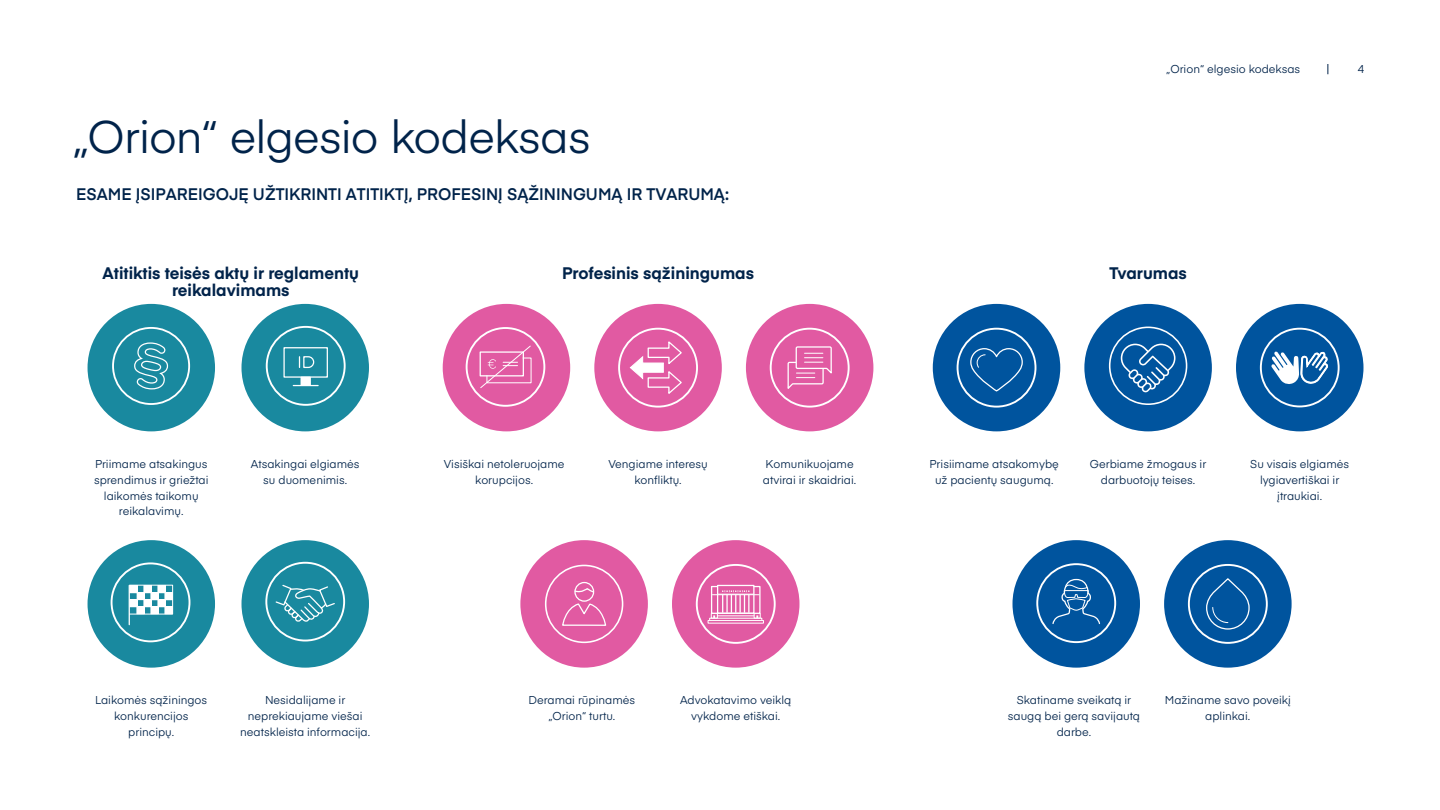
<style>
.page{position:relative;width:1440px;height:810px;background:#fff}
.page>*{position:absolute;margin:0;border:0;box-sizing:border-box;transform-origin:0 0}
.t1{font:45px "Eina 03";letter-spacing:-.02em;color:#00234a}
.t2{font:700 16.5px/16.5px "Eina 03";color:#00234a;text-align:center}
.t3{font:600 16.5px "Eina 03";color:#00234a}
.t4{font:11.25px/15.8px "Eina 03";color:#00234a;text-align:center}
</style>
<div class="page">
<div style="left:88px;top:304px;width:127px;height:127px;background:#19899f;border-radius:50%"></div>
<div style="left:112px;top:327px;width:78px;height:78px;border:2px solid #fff;border-radius:50%"></div>
<svg style="left:134px;top:342px;width:35px;height:48px"></svg>
<div style="left:242px;top:304px;width:127px;height:127px;background:#19899f;border-radius:50%"></div>
<div style="left:266px;top:326px;width:80px;height:80px;border:2px solid #fff;border-radius:50%"></div>
<div style="left:283px;top:347px;width:45px;height:31px;border:1px solid #fff"></div>
<div style="left:301px;top:377px;width:9px;height:8px;background:#fff"></div>
<div style="left:301px;top:377px;width:10px;height:9px;border:1px solid #fff"></div>
<svg style="left:293px;top:385px;width:25px;height:1px"></svg>
<svg style="left:299px;top:356px;width:16px;height:13px"></svg>
<div style="left:443px;top:304px;width:127px;height:127px;background:#e15aa2;border-radius:50%"></div>
<div style="left:466px;top:327px;width:79px;height:80px;border:2px solid #fff;border-radius:50%"></div>
<svg style="left:480px;top:345px;width:52px;height:43px"></svg>
<div style="left:933px;top:304px;width:127px;height:127px;background:#00549e;border-radius:50%"></div>
<div style="left:957px;top:328px;width:79px;height:80px;border:2px solid #fff;border-radius:50%"></div>
<svg style="left:970px;top:348px;width:53px;height:44px"></svg>
<div style="left:594px;top:304px;width:128px;height:127px;background:#e15aa2;border-radius:50%"></div>
<div style="left:618px;top:328px;width:80px;height:80px;border:2px solid #fff;border-radius:50%"></div>
<svg style="left:629px;top:339px;width:53px;height:57px"></svg>
<div style="left:1084px;top:304px;width:128px;height:127px;background:#00549e;border-radius:50%"></div>
<svg style="left:1109px;top:327px;width:78px;height:78px"></svg>
<div style="left:746px;top:304px;width:127px;height:127px;background:#e15aa2;border-radius:50%"></div>
<div style="left:770px;top:328px;width:80px;height:80px;border:2px solid #fff;border-radius:50%"></div>
<svg style="left:787px;top:346px;width:45px;height:43px"></svg>
<div style="left:1236px;top:304px;width:128px;height:127px;background:#00549e;border-radius:50%"></div>
<div style="left:1260px;top:328px;width:80px;height:79px;border:2px solid #fff;border-radius:50%"></div>
<svg style="left:1271px;top:351px;width:58px;height:56px"></svg>
<div style="left:88px;top:540px;width:127px;height:128px;background:#19899f;border-radius:50%"></div>
<div style="left:111px;top:562px;width:79px;height:80px;border:2px solid #fff;border-radius:50%"></div>
<div style="left:129px;top:585px;width:44px;height:29px;border:1px solid #fff"></div>
<div style="left:130px;top:600px;width:7px;height:7px;background:#fff"></div>
<div style="left:130px;top:599px;width:7px;height:8px;border:1px solid #fff"></div>
<div style="left:130px;top:586px;width:7px;height:7px;background:#fff"></div>
<div style="left:130px;top:585px;width:7px;height:8px;border:1px solid #fff"></div>
<div style="left:137px;top:607px;width:7px;height:7px;background:#fff"></div>
<div style="left:137px;top:606px;width:7px;height:8px;border:1px solid #fff"></div>
<div style="left:137px;top:593px;width:7px;height:7px;background:#fff"></div>
<div style="left:137px;top:592px;width:7px;height:8px;border:1px solid #fff"></div>
<div style="left:144px;top:600px;width:7px;height:7px;background:#fff"></div>
<div style="left:144px;top:599px;width:7px;height:8px;border:1px solid #fff"></div>
<div style="left:144px;top:586px;width:7px;height:7px;background:#fff"></div>
<div style="left:144px;top:585px;width:7px;height:8px;border:1px solid #fff"></div>
<div style="left:151px;top:607px;width:7px;height:7px;background:#fff"></div>
<div style="left:151px;top:606px;width:7px;height:8px;border:1px solid #fff"></div>
<div style="left:151px;top:593px;width:7px;height:7px;background:#fff"></div>
<div style="left:151px;top:592px;width:7px;height:8px;border:1px solid #fff"></div>
<div style="left:158px;top:600px;width:7px;height:7px;background:#fff"></div>
<div style="left:158px;top:599px;width:7px;height:8px;border:1px solid #fff"></div>
<div style="left:158px;top:586px;width:7px;height:7px;background:#fff"></div>
<div style="left:158px;top:585px;width:7px;height:8px;border:1px solid #fff"></div>
<div style="left:165px;top:607px;width:7px;height:7px;background:#fff"></div>
<div style="left:165px;top:606px;width:7px;height:8px;border:1px solid #fff"></div>
<div style="left:165px;top:593px;width:7px;height:7px;background:#fff"></div>
<div style="left:165px;top:592px;width:7px;height:8px;border:1px solid #fff"></div>
<hr style="left:129px;top:585px;width:1px;height:40px;background:#fff">
<div style="left:242px;top:540px;width:127px;height:128px;background:#19899f;border-radius:50%"></div>
<div style="left:265px;top:562px;width:80px;height:80px;border:2px solid #fff;border-radius:50%"></div>
<svg style="left:275px;top:584px;width:60px;height:38px"></svg>
<div style="left:520px;top:540px;width:128px;height:128px;background:#e15aa2;border-radius:50%"></div>
<svg style="left:545px;top:565px;width:78px;height:78px"></svg>
<div style="left:1012px;top:540px;width:128px;height:128px;background:#00549e;border-radius:50%"></div>
<div style="left:1036px;top:563px;width:80px;height:80px;border:2px solid #fff;border-radius:50%"></div>
<svg style="left:1052px;top:578px;width:49px;height:47px"></svg>
<div style="left:672px;top:540px;width:128px;height:128px;background:#e15aa2;border-radius:50%"></div>
<div style="left:696px;top:564px;width:80px;height:80px;border:2px solid #fff;border-radius:50%"></div>
<div style="left:709px;top:618px;width:53px;height:3px;border:1px solid #fff"></div>
<div style="left:708px;top:620px;width:56px;height:3px;border:1px solid #fff"></div>
<div style="left:754px;top:613px;width:7px;height:6px;border:1px solid #fff"></div>
<div style="left:711px;top:613px;width:7px;height:6px;border:1px solid #fff"></div>
<svg style="left:710px;top:585px;width:51px;height:33px"></svg>
<div style="left:1164px;top:540px;width:128px;height:128px;background:#00549e;border-radius:50%"></div>
<div style="left:1188px;top:564px;width:80px;height:80px;border:2px solid #fff;border-radius:50%"></div>
<svg style="left:1206px;top:578px;width:44px;height:52px"></svg>
<h1 class="t1" style="left:73px;top:103px;width:520px">„Orion“ elgesio kodeksas</h1>
<h2 class="t3" style="left:76px;top:182px;width:654px">ESAME ĮSIPAREIGOJĘ UŽTIKRINTI ATITIKTĮ, PROFESINĮ SĄŽININGUMĄ IR TVARUMĄ:</h2>
<p class="t4" style="left:1166px;top:61px;width:136px">„Orion“ elgesio kodeksas</p>
<p class="t4" style="left:1358px;top:61px;width:8px">4</p>
<h2 class="t2" style="left:103px;top:264px;width:258px">Atitiktis teisės aktų ir reglamentų reikalavimams</h2>
<h2 class="t2" style="left:562px;top:264px;width:193px">Profesinis sąžiningumas</h2>
<h2 class="t2" style="left:1109px;top:264px;width:79px">Tvarumas</h2>
<p class="t4" style="left:94px;top:455px;width:116px">Priimame atsakingus sprendimus ir griežtai laikomės taikomų reikalavimų.</p>
<p class="t4" style="left:444px;top:455px;width:122px">Visiškai netoleruojame korupcijos.</p>
<p class="t4" style="left:930px;top:455px;width:131px">Prisiimame atsakomybę už pacientų saugumą.</p>
<p class="t4" style="left:251px;top:455px;width:110px">Atsakingai elgiamės su duomenimis.</p>
<p class="t4" style="left:608px;top:455px;width:101px">Vengiame interesų konfliktų.</p>
<p class="t4" style="left:1090px;top:455px;width:118px">Gerbiame žmogaus ir darbuotojų teises.</p>
<p class="t4" style="left:763px;top:455px;width:95px;text-align:left">Komunikuojame atvirai ir skaidriai.</p>
<p class="t4" style="left:1250px;top:455px;width:100px">Su visais elgiamės lygiavertiškai ir įtraukiai.</p>
<p class="t4" style="left:95px;top:692px;width:114px">Laikomės sąžiningos konkurencijos principų.</p>
<p class="t4" style="left:529px;top:692px;width:108px">Deramai rūpinamės „Orion“ turtu.</p>
<p class="t4" style="left:1008px;top:692px;width:134px">Skatiname sveikatą ir saugą bei gerą savijautą darbe.</p>
<p class="t4" style="left:240px;top:692px;width:131px">Nesidalijame ir neprekiaujame viešai neatskleista informacija.</p>
<p class="t4" style="left:680px;top:692px;width:113px">Advokatavimo veiklą vykdome etiškai.</p>
<p class="t4" style="left:1165px;top:692px;width:127px">Mažiname savo poveikį aplinkai.</p>
</div>
